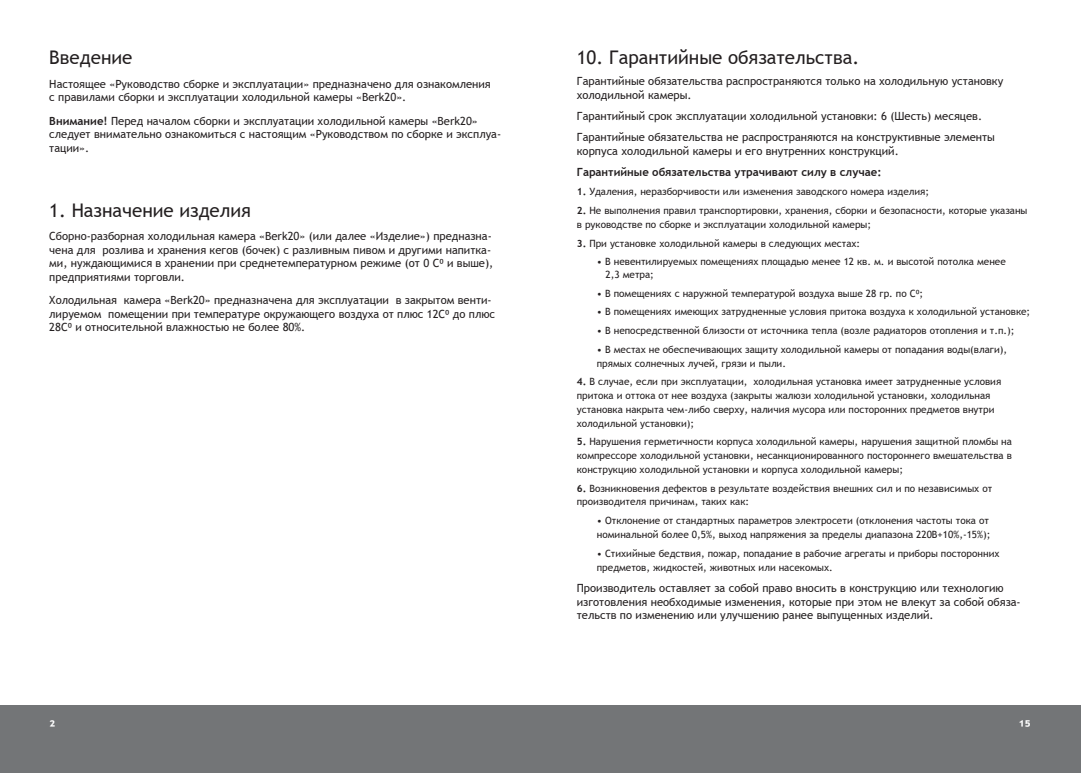
<style>
.page{position:relative;width:1081px;height:773px;background:#fff}
.page>*{position:absolute;margin:0;border:0;box-sizing:border-box;transform-origin:0 0}
.t1{font:18.75px "Trebuchet MS";color:#231f20}
.t2{font:700 15px "Trebuchet MS";color:#fff}
.t3{font:11.25px/13.5px "Trebuchet MS";color:#231f20}
.t4{font:700 11.25px "Trebuchet MS";color:#231f20}
.t5{font:10px/13.8px "Trebuchet MS";color:#231f20}
.s1{font-weight:700}
</style>
<div class="page">
<div style="left:0;top:705px;width:1081px;height:67px;background:#737577"></div>
<h1 class="t1" style="left:49px;top:46px;width:85px">Введение</h1>
<p class="t3" style="left:49px;top:77px;width:443px">Настоящее «Руководство сборке и эксплуатации» предназначено для ознакомления с правилами сборки и эксплуатации холодильной камеры «Berk20».</p>
<p class="t3" style="left:49px;top:114px;width:453px"><span class="s1">Внимание!</span> Перед началом сборки и эксплуатации холодильной камеры «Berk20» следует внимательно ознакомиться с настоящим «Руководством по сборке и эксплуа&shy;тации».</p>
<h1 class="t1" style="left:49px;top:198px;width:203px">1. Назначение изделия</h1>
<p class="t3" style="left:49px;top:229px;width:445px">Сборно-разборная холодильная камера «Berk20» (или далее «Изделие») предназна&shy;чена для розлива и хранения кегов (бочек) с разливным пивом и другими напитка&shy;ми, нуждающимися в хранении при среднетемпературном режиме (от 0 С⁰ и выше), предприятиями торговли.</p>
<p class="t3" style="left:49px;top:293px;width:447px">Холодильная камера «Berk20» предназначена для эксплуатации в закрытом венти&shy;лируемом помещении при температуре окружающего воздуха от плюс 12С⁰ до плюс<br>28С⁰ и относительной влажностью не более 80%.</p>
<h1 class="t1" style="left:577px;top:45px;width:284px">10. Гарантийные обязательства.</h1>
<p class="t3" style="left:577px;top:74px;width:428px">Гарантийные обязательства распространяются только на холодильную установку холодильной камеры.</p>
<p class="t3" style="left:577px;top:105px;width:420px;line-height:21.2px">Гарантийный срок эксплуатации холодильной установки: 6 (Шесть) месяцев.<br>Гарантийные обязательства не распространяются на конструктивные элементы</p>
<p class="t3" style="left:577px;top:144px;width:323px">корпуса холодильной камеры и его внутренних конструкций.</p>
<p class="t4" style="left:577px;top:165px;width:306px">Гарантийные обязательства утрачивают силу в случае:</p>
<p class="t5" style="left:577px;top:185px;width:354px"><span class="s1">1.</span> Удаления, неразборчивости или изменения заводского номера изделия;</p>
<p class="t5" style="left:577px;top:203px;width:452px"><span class="s1">2.</span> Не выполнения правил транспортировки, хранения, сборки и безопасности, которые указаны в руководстве по сборке и эксплуатации холодильной камеры;</p>
<p class="t5" style="left:577px;top:236px;width:285px"><span class="s1">3.</span> При установке холодильной камеры в следующих местах:</p>
<p class="t5" style="left:605px;top:255px;width:402px;line-height:12.5px;text-indent:-9px">• В невентилируемых помещениях площадью менее 12 кв. м. и высотой потолка менее<br>2,3 метра;</p>
<p class="t5" style="left:597px;top:286px;width:328px">• В помещениях с наружной температурой воздуха выше 28 гр. по С⁰;</p>
<p class="t5" style="left:597px;top:305px;width:435px">• В помещениях имеющих затрудненные условия притока воздуха к холодильной установке;</p>
<p class="t5" style="left:597px;top:323px;width:419px">• В непосредственной близости от источника тепла (возле радиаторов отопления и т.п.);</p>
<p class="t5" style="left:597px;top:342px;width:412px">• В местах не обеспечивающих защиту холодильной камеры от попадания воды(влаги), прямых солнечных лучей, грязи и пыли.</p>
<p class="t5" style="left:577px;top:375px;width:426px"><span class="s1">4.</span> В случае, если при эксплуатации, холодильная установка имеет затрудненные условия притока и оттока от нее воздуха (закрыты жалюзи холодильной установки, холодильная установка накрыта чем-либо сверху, наличия мусора или посторонних предметов внутри холодильной установки);</p>
<p class="t5" style="left:577px;top:435px;width:436px;text-align:justify"><span class="s1">5.</span> Нарушения герметичности корпуса холодильной камеры, нарушения защитной пломбы на компрессоре холодильной установки, несанкционированного постороннего вмешательства в конструкцию холодильной установки и корпуса холодильной камеры;</p>
<p class="t5" style="left:577px;top:481px;width:417px"><span class="s1">6.</span> Возникновения дефектов в результате воздействия внешних сил и по независимых от производителя причинам, таких как:</p>
<p class="t5" style="left:597px;top:513px;width:395px">• Отклонение от стандартных параметров электросети (отклонения частоты тока от номинальной более 0,5%, выход напряжения за пределы диапазона 220В+10%,-15%);</p>
<p class="t5" style="left:597px;top:546px;width:404px">• Стихийные бедствия, пожар, попадание в рабочие агрегаты и приборы посторонних предметов, жидкостей, животных или насекомых.</p>
<p class="t3" style="left:577px;top:580px;width:445px">Производитель оставляет за собой право вносить в конструкцию или технологию изготовления необходимые изменения, которые при этом не влекут за собой обяза&shy;тельств по изменению или улучшению ранее выпущенных изделий.</p>
<h2 class="t2" style="left:50px;top:716px;width:7px">2</h2>
<h2 class="t2" style="left:1019px;top:716px;width:13px">1⁵</h2>
</div>
